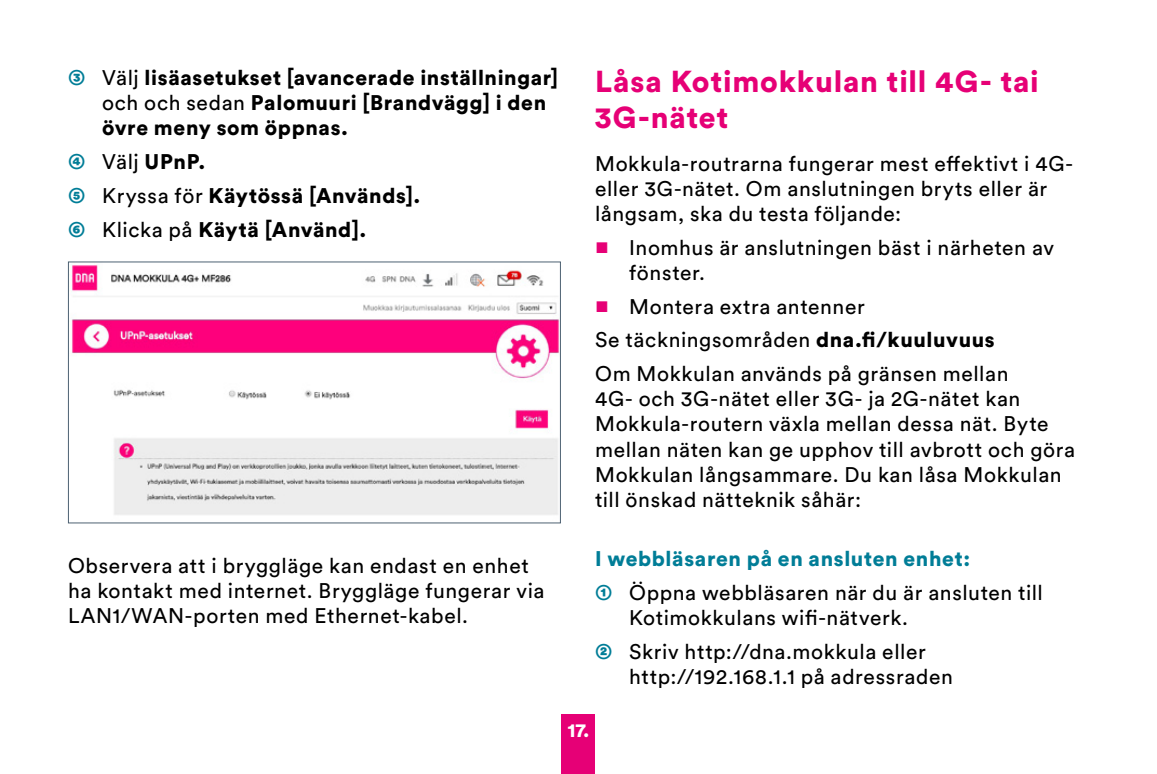
<style>
.page{position:relative;width:1157px;height:774px;background:#fff}
.page>*{position:absolute;margin:0;border:0;box-sizing:border-box;transform-origin:0 0}
.t1{font:900 30px/36px "Circular Std";letter-spacing:.03em;color:#e60076}
.t2{font:21px/25.2px "Circular Std";letter-spacing:.03em;color:#000}
.t3{font:900 21px/25.2px "Circular Std";letter-spacing:.03em;color:#000}
.t4{font:900 19.5px "Circular Std";color:#fff}
.s1{color:#007d97}
.s2{font-weight:400}
.s3{font-size:15px;color:#e60076}
.s4{font-weight:900}
.s5{font-weight:900;color:#007d97}
</style>
<div class="page">
<div style="left:562px;top:714px;width:33px;height:60px;background:#e60076"></div>
<img style="left:71px;top:264px;width:488px;height:251px">
<div style="left:68px;top:262px;width:493px;height:261px;border:1px solid #4d6172"></div>
<p class="t3" style="left:102px;top:65px;width:457px;text-indent:-34px"><span class="s1">➂</span> <span class="s2">Välj</span> lisäasetukset [avancerade inställningar] <span class="s2">och och sedan</span> Palomuuri [Brandvägg] i den övre meny som öppnas.</p>
<p class="t3" style="left:68px;top:144px;width:354px;line-height:33.6px"><span class="s1">➃</span> <span class="s2">Välj</span> UPnP.<br><span class="s1">➄</span> <span class="s2">Kryssa för</span> Käytössä [Används].<br><span class="s1">➅</span> <span class="s2">Klicka på</span> Käytä [Använd].</p>
<h1 class="t1" style="left:595px;top:63px;width:445px">Låsa Kotimokkulan till 4G- tai<br>3G-nätet</h1>
<p class="t2" style="left:595px;top:150px;width:479px">Mokkula-routrarna fungerar mest effektivt i 4G&shy;eller 3G-nätet. Om anslutningen bryts eller är långsam, ska du testa följande:</p>
<p class="t2" style="left:629px;top:234px;width:426px;text-indent:-34px"><span class="s3">■</span> Inomhus är anslutningen bäst i närheten av fönster.</p>
<p class="t2" style="left:595px;top:289px;width:415px;line-height:33.6px"><span class="s3">■</span> Montera extra antenner<br>Se täckningsområden <span class="s4">dna.fi/kuuluvuus<br></span>Om Mokkulan används på gränsen mellan</p>
<p class="t2" style="left:595px;top:386px;width:481px">4G- och 3G-nätet eller 3G- ja 2G-nätet kan Mokkula-routern växla mellan dessa nät. Byte mellan näten kan ge upphov till avbrott och göra Mokkulan långsammare. Du kan låsa Mokkulan till önskad nätteknik såhär:</p>
<p class="t2" style="left:68px;top:553px;width:478px">Observera att i bryggläge kan endast en enhet ha kontakt med internet. Bryggläge fungerar via<br>LAN1/WAN-porten med Ethernet-kabel.</p>
<p class="t2" style="left:595px;top:541px;width:449px;line-height:33.6px"><span class="s5">I webbläsaren på en ansluten enhet:<br>➀</span> Öppna webbläsaren när du är ansluten till</p>
<p class="t2" style="left:595px;top:600px;width:332px;line-height:33.6px;text-indent:34px">Kotimokkulans wifi-nätverk.<br><span class="s5">➁</span> Skriv http://dna.mokkula eller</p>
<p class="t2" style="left:629px;top:663px;width:325px">http://192.168.1.1 på adressraden</p>
<p class="t4" style="left:567px;top:717px;width:24px">17.</p>
</div>
